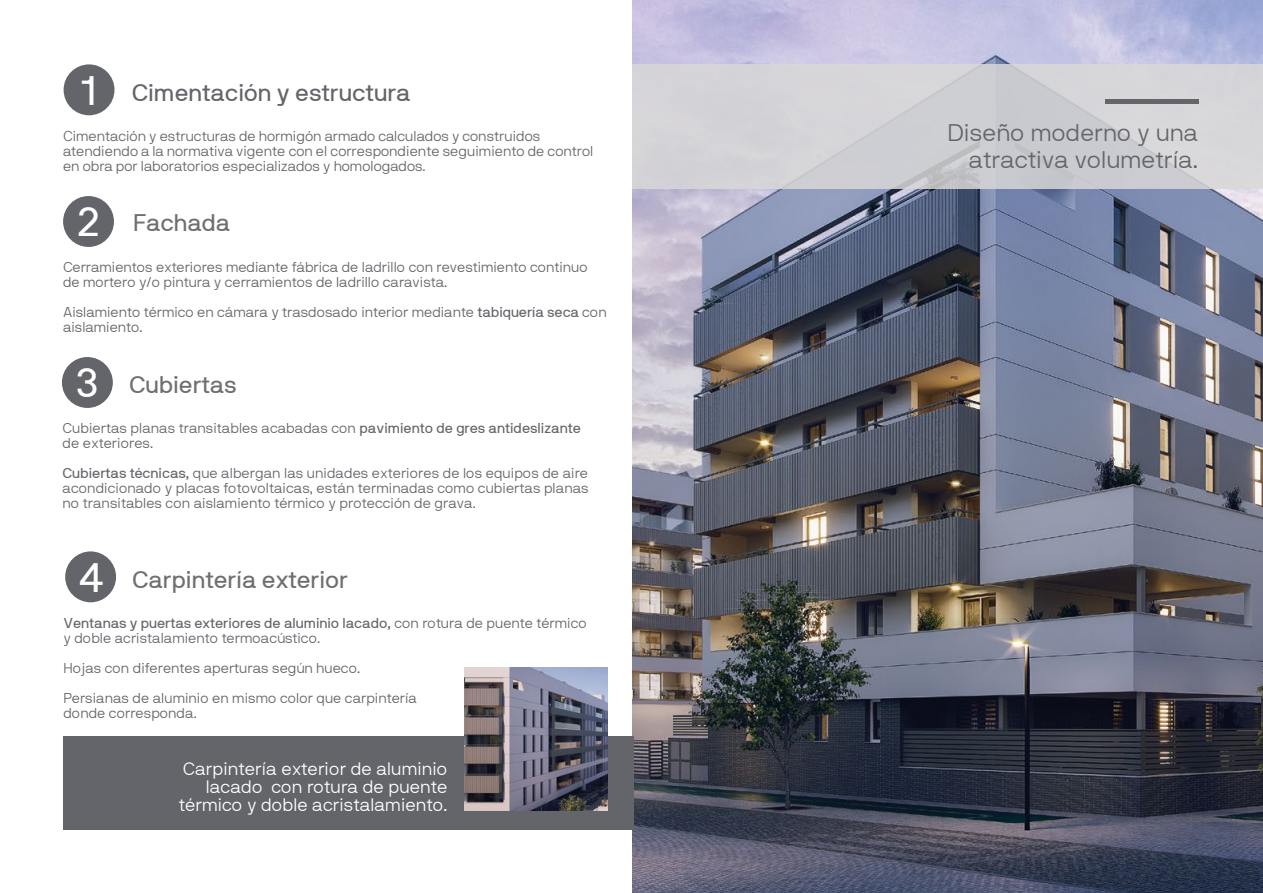
<style>
.page{position:relative;width:1263px;height:893px;background:#fff}
.page>*{position:absolute;margin:0;border:0;box-sizing:border-box;transform-origin:0 0}
.t1{font:41.1px "NB International Regular Webfont";color:#fff}
.t2{font:24px "NB International Regular Webfont";color:#706f6f}
.t3{font:24px/27px "NB International Light Webfont";color:#63656a;text-align:right}
.t4{font:24px "NB International Regular Webfont";color:#63656a}
.t5{font:18px/18px "NB International Light Webfont";color:#fff;text-align:right}
.t6{font:14.25px/15px "NB International Light Webfont";color:#63656a}
.t7{font:300 14.25px/15px "NB International Pro";color:#63656a}
.t8{font:14.25px "NB International Regular Webfont";color:#63656a}
.s1{font-size:41.1px;color:#fff}
.s2{font-family:"NB International Regular Webfont"}
.s3{font-family:"NB International Light Webfont"}
</style>
<div class="page">
<div style="left:63px;top:196px;width:51px;height:51px;background:#63656a;border-radius:50%"></div>
<div style="left:62px;top:357px;width:51px;height:51px;background:#63656a;border-radius:50%"></div>
<div style="left:65px;top:551px;width:51px;height:51px;background:#63656a;border-radius:50%"></div>
<div style="left:64px;top:64px;width:50px;height:51px;background:#63656a;border-radius:50%"></div>
<img style="left:632px;top:0;width:631px;height:893px">
<div style="left:632px;top:64px;width:631px;height:124px;background:#d9d8d7"></div>
<div style="left:1106px;top:99px;width:92px;height:5px;background:#63656a"></div>
<div style="left:63px;top:736px;width:570px;height:93px;background:#63656a"></div>
<img style="left:465px;top:668px;width:143px;height:143px">
<h1 class="t1" style="left:82px;top:67px;width:17px">1</h1>
<p class="t7" style="left:63px;top:128px;width:532px">Cimentación y estructuras de hormigón armado calculados y construidos atendiendo a la normativa vigente con el correspondiente seguimiento de control en obra por laboratorios especializados y homologados.</p>
<h2 class="t4" style="left:132px;top:79px;width:280px">Cimentación y estructura</h2>
<h2 class="t2" style="left:78px;top:209px;width:154px"><span class="s1">2</span> Fachada</h2>
<p class="t6" style="left:63px;top:260px;width:526px">Cerramientos exteriores mediante fábrica de ladrillo con revestimiento continuo de mortero y/o pintura y cerramientos de ladrillo caravista.</p>
<p class="t6" style="left:63px;top:305px;width:545px">Aislamiento térmico en cámara y trasdosado interior mediante <span class="s2">tabiquería seca</span> con aislamiento.</p>
<h2 class="t2" style="left:76px;top:371px;width:162px"><span class="s1">3</span> Cubiertas</h2>
<p class="t6" style="left:63px;top:421px;width:520px">Cubiertas planas transitables acabadas con <span class="s2">pavimiento de gres antideslizante </span>de exteriores.</p>
<p class="t6" style="left:63px;top:466px;width:528px;text-align:justify"><span class="s2">Cubiertas técnicas,</span> que albergan las unidades exteriores de los equipos de aire acondicionado y placas fotovoltaicas, están terminadas como cubiertas planas no transitables con aislamiento térmico y protección de grava.</p>
<h2 class="t2" style="left:78px;top:566px;width:271px"><span class="s1">4</span> Carpintería exterior</h2>
<p class="t8" style="left:63px;top:615px;width:525px">Ventanas y puertas exteriores de aluminio lacado, <span class="s3">con rotura de puente térmico</span></p>
<p class="t6" style="left:63px;top:623px;width:355px;line-height:30px">y doble acristalamiento termoacústico.<br>Hojas con diferentes aperturas según hueco.<br>Persianas de aluminio en mismo color que carpintería</p>
<p class="t6" style="left:63px;top:706px;width:135px">donde corresponda.</p>
<p class="t5" style="left:179px;top:759px;width:270px">Carpintería exterior de aluminio lacado con rotura de puente térmico y doble acristalamiento.</p>
<h2 class="t3" style="left:947px;top:119px;width:252px">Diseño moderno y una atractiva volumetría.</h2>
</div>
